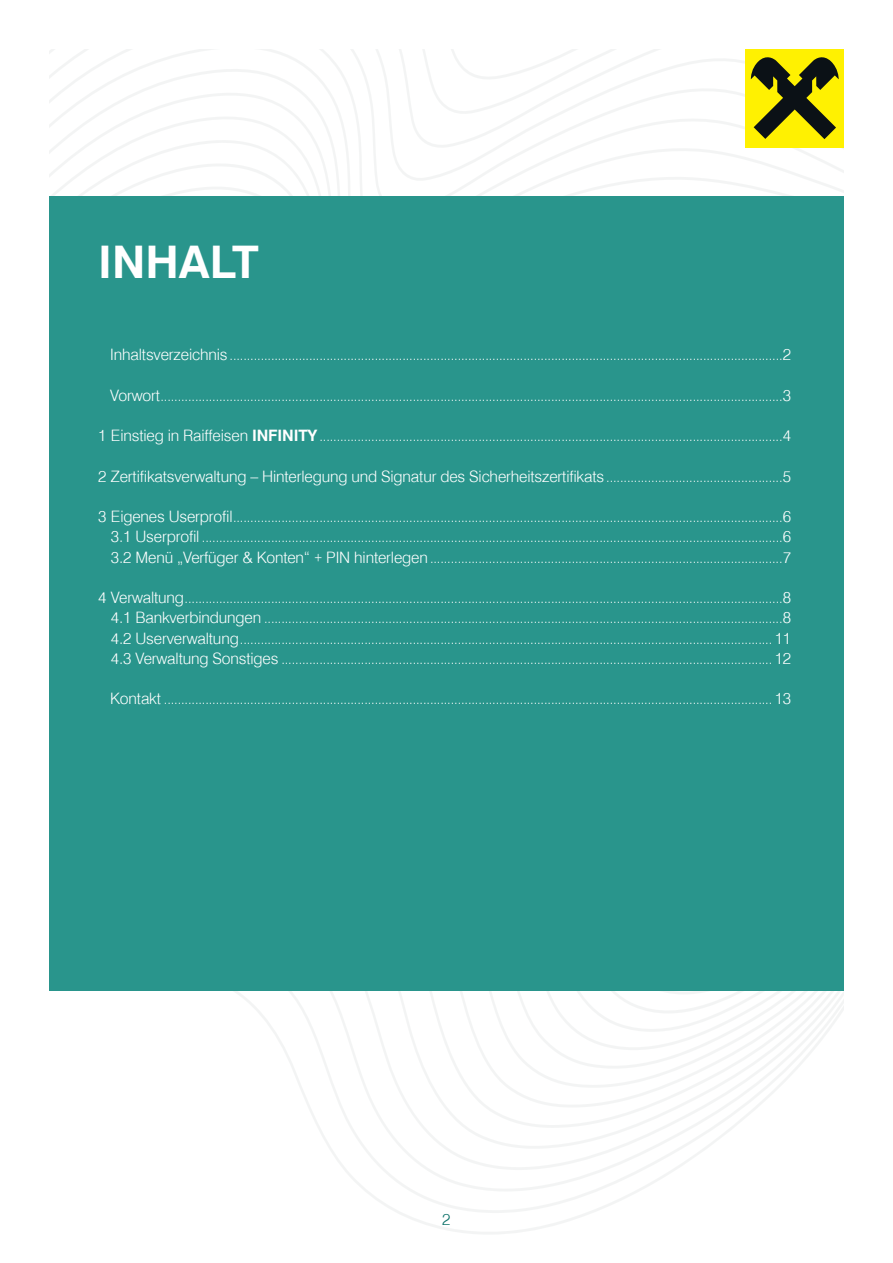
<style>
.page{position:relative;width:893px;height:1263px;background:#fff}
.page>*{position:absolute;margin:0;border:0;box-sizing:border-box;transform-origin:0 0}
.t1{font:700 45px "Swiss 721 TL";color:#fff}
.t2{font:300 15.75px "Swiss 721 TL";letter-spacing:-.01em;color:#fff}
.t3{font:300 15.75px "Swiss 721 TL";color:#0a7068}
.t4{font:300 13.5px/20.2px "Swiss 721 TL";color:#fff;text-align:justify}
.s1{font-size:15.75px}
.s2{font-weight:700;font-size:15.75px}
.s3{font-size:13.5px}
</style>
<div class="page">
<svg style="left:278px;top:1040px;width:543px;height:17px"></svg>
<svg style="left:268px;top:1024px;width:565px;height:16px"></svg>
<svg style="left:252px;top:1006px;width:592px;height:18px"></svg>
<svg style="left:234px;top:991px;width:610px;height:15px"></svg>
<svg style="left:51px;top:180px;width:793px;height:16px"></svg>
<svg style="left:49px;top:49px;width:795px;height:131px"></svg>
<svg style="left:746px;top:49px;width:98px;height:98px;background:#a7a008"></svg>
<div style="left:49px;top:196px;width:795px;height:795px;background:#29958c"></div>
<h1 class="t1" style="left:98px;top:232px;width:162px">INHALT</h1>
<p class="t4" style="left:110px;top:345px;width:682px"><span class="s1">Inhaltsverzeichnis</span> ................................................................................................................................................................<span class="s1">2</span></p>
<p class="t4" style="left:110px;top:385px;width:682px"><span class="s1">Vorwort</span>....................................................................................................................................................................................<span class="s1">3</span></p>
<p class="t4" style="left:98px;top:426px;width:694px"><span class="s1">1 Einstieg in Raiffeisen</span> <span class="s2">INFINITY</span> ......................................................................................................................................<span class="s1">4</span></p>
<p class="t2" style="left:98px;top:466px;width:695px">2 Zertifikatsverwaltung – Hinterlegung und Signatur des Sicherheitszertifikats <span class="s3">...................................................</span>5</p>
<p class="t4" style="left:111px;top:507px;width:682px;text-indent:-13px"><span class="s1">3 Eigenes Userprofil</span>...............................................................................................................................................................<span class="s1">6<br>3.1 Userprofil</span> ........................................................................................................................................................................<span class="s1">6<br>3.2 Menü „Verfüger &amp; Konten“ + PIN hinterlegen</span> ......................................................................................................<span class="s1">7</span></p>
<p class="t4" style="left:111px;top:588px;width:682px;text-indent:-13px"><span class="s1">4 Verwaltung</span>.............................................................................................................................................................................<span class="s1">8<br>4.1 Bankverbindungen</span> ......................................................................................................................................................<span class="s1">8<br>4.2 Userverwaltung</span>.......................................................................................................................................................... <span class="s1">11<br>4.3 Verwaltung Sonstiges</span> .............................................................................................................................................. <span class="s1">12</span></p>
<p class="t4" style="left:110px;top:689px;width:682px"><span class="s1">Kontakt</span> ................................................................................................................................................................................ <span class="s1">13</span></p>
<p class="t3" style="left:442px;top:1209px;width:10px">2</p>
</div>
